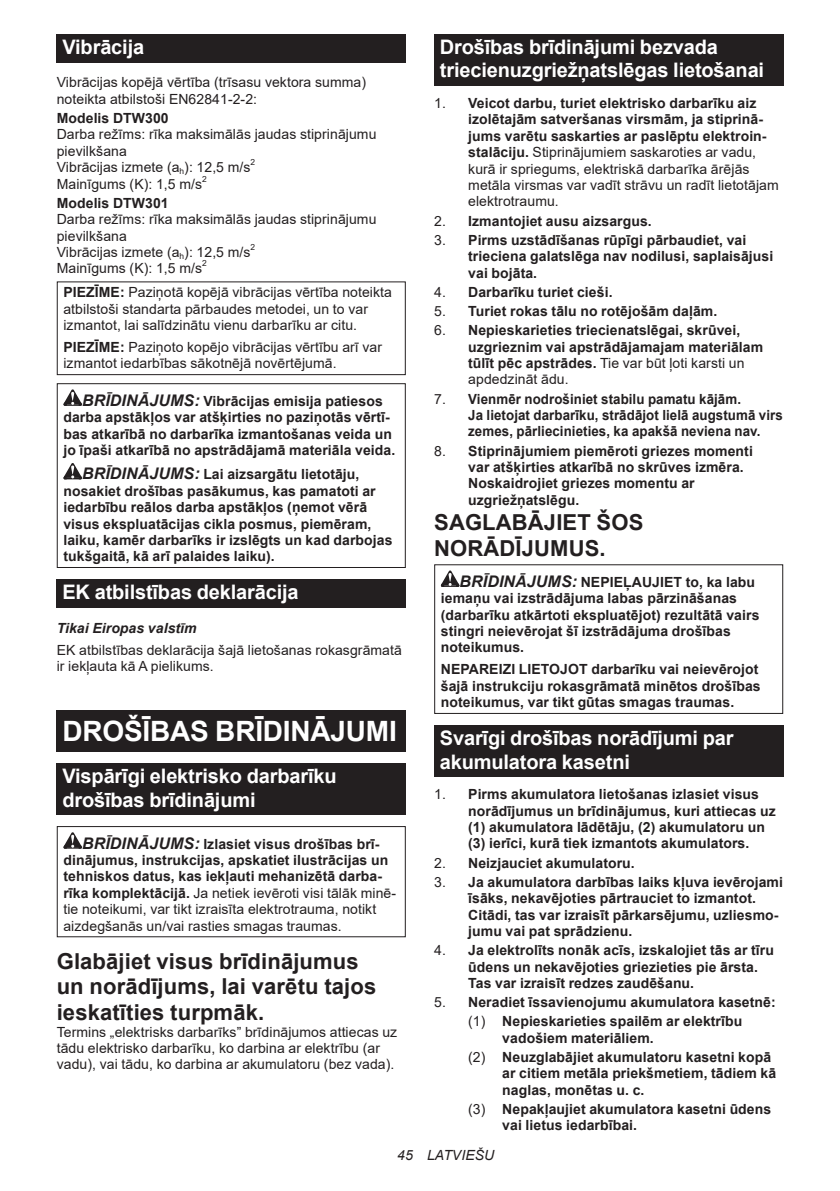
<style>
.page{position:relative;width:840px;height:1191px;background:#fff}
.page>*{position:absolute;margin:0;border:0;box-sizing:border-box;transform-origin:0 0}
.t1{font:700 28px "Arial";letter-spacing:-.01em;color:#fff}
.t2{font:700 22px/25.8px "Arial";letter-spacing:.005em;color:#231f20}
.t3{font:700 20px/23.4px "Arial";letter-spacing:-.01em;color:#fff}
.t4{font:700 14px/16.4px "Arial";letter-spacing:.005em;color:#231f20}
.t5{font:14px/16.4px "Arial";letter-spacing:.005em;color:#231f20}
.t6{font:700 14px/16.4px "Arial";letter-spacing:.005em;color:#231f20;scale:.95 1}
.t7{font:italic 700 14px "Arial";letter-spacing:.005em;color:#231f20}
.t8{font:italic 14px "Arial";letter-spacing:.005em;color:#231f20}
.t9{font:8.4px "Arial";color:#231f20}
.s1{font-weight:700}
.s2{font-style:italic;font-size:16px}
.s3{font-weight:400}
</style>
<div class="page">
<div style="left:57px;top:34px;width:348px;height:29px;background:#231f20"></div>
<div style="left:57px;top:281px;width:348px;height:94px;border:1px solid #231f20"></div>
<svg style="left:63px;top:389px;width:19px;height:17px"></svg>
<svg style="left:63px;top:463px;width:19px;height:16px"></svg>
<div style="left:57px;top:383px;width:348px;height:185px;border:1px solid #231f20"></div>
<div style="left:57px;top:579px;width:348px;height:29px;background:#231f20"></div>
<div style="left:57px;top:711px;width:348px;height:41px;background:#231f20"></div>
<div style="left:57px;top:763px;width:348px;height:52px;background:#231f20"></div>
<svg style="left:63px;top:832px;width:19px;height:16px"></svg>
<div style="left:57px;top:826px;width:348px;height:111px;border:1px solid #231f20"></div>
<div style="left:434px;top:34px;width:348px;height:52px;background:#231f20"></div>
<svg style="left:440px;top:570px;width:19px;height:17px"></svg>
<div style="left:434px;top:564px;width:348px;height:150px;border:1px solid #231f20"></div>
<div style="left:434px;top:725px;width:348px;height:52px;background:#231f20"></div>
<h3 class="t3" style="left:62px;top:36px;width:83px">Vibrācija</h3>
<p class="t5" style="left:57px;top:74px;width:311px">Vibrācijas kopējā vērtība (trīsasu vektora summa) noteikta atbilstoši EN62841-2-2:</p>
<p class="t4" style="left:57px;top:110px;width:113px">Modelis DTW300</p>
<p class="t5" style="left:57px;top:126px;width:321px">Darba režīms: rīka maksimālās jaudas stiprinājumu pievilkšana<br>Vibrācijas izmete (a<sub>h</sub>): 12,5 m/s</p>
<p class="t9" style="left:250px;top:156px;width:6px">2</p>
<p class="t5" style="left:57px;top:175px;width:147px">Mainīgums (K): 1,5 m/s</p>
<p class="t9" style="left:202px;top:173px;width:6px">2</p>
<p class="t4" style="left:57px;top:195px;width:113px">Modelis DTW301</p>
<p class="t5" style="left:57px;top:211px;width:321px">Darba režīms: rīka maksimālās jaudas stiprinājumu pievilkšana<br>Vibrācijas izmete (a<sub>h</sub>): 12,5 m/s</p>
<p class="t9" style="left:250px;top:241px;width:6px">2</p>
<p class="t5" style="left:57px;top:260px;width:147px">Mainīgums (K): 1,5 m/s</p>
<p class="t9" style="left:202px;top:258px;width:6px">2</p>
<p class="t5" style="left:63px;top:284px;width:330px"><span class="s1">PIEZĪME:</span> Paziņotā kopējā vibrācijas vērtība noteikta atbilstoši standarta pārbaudes metodei, un to var izmantot, lai salīdzinātu vienu darbarīku ar citu.</p>
<p class="t5" style="left:63px;top:339px;width:320px"><span class="s1">PIEZĪME:</span> Paziņoto kopējo vibrācijas vērtību arī var izmantot iedarbības sākotnējā novērtējumā.</p>
<p class="t4" style="left:63px;top:393px;width:333px;text-align:center"><span class="s2">BRĪDINĀJUMS:</span> Vibrācijas emisija patiesos darba apstākļos var atšķirties no paziņotās vērtī&shy;bas atkarībā no darbarīka izmantošanas veida un jo īpaši atkarībā no apstrādājamā materiāla veida.</p>
<p class="t4" style="left:63px;top:466px;width:330px;text-indent:19px"><span class="s2">BRĪDINĀJUMS:</span> Lai aizsargātu lietotāju, nosakiet drošības pasākumus, kas pamatoti ar iedarbību reālos darba apstākļos (ņemot vērā visus ekspluatācijas cikla posmus, piemēram, laiku, kamēr darbarīks ir izslēgts un kad darbojas tukšgaitā, kā arī palaides laiku).</p>
<h3 class="t3" style="left:62px;top:581px;width:237px">EK atbilstības deklarācija</h3>
<p class="t7" style="left:57px;top:618px;width:141px">Tikai Eiropas valstīm</p>
<p class="t5" style="left:57px;top:641px;width:346px">EK atbilstības deklarācija šajā lietošanas rokasgrāmatā ir iekļauta kā A pielikums.</p>
<h1 class="t1" style="left:62px;top:711px;width:336px">DROŠĪBAS BRĪDINĀJUMI</h1>
<h3 class="t3" style="left:62px;top:764px;width:275px">Vispārīgi elektrisko darbarīku drošības brīdinājumi</h3>
<p class="t4" style="left:63px;top:835px;width:334px;text-indent:19px"><span class="s2">BRĪDINĀJUMS:</span> Izlasiet visus drošības brī&shy;dinājumus, instrukcijas, apskatiet ilustrācijas un tehniskos datus, kas iekļauti mehanizētā darba&shy;rīka komplektācijā. <span class="s3">Ja netiek ievēroti visi tālāk minē&shy;tie noteikumi, var tikt izraisīta elektrotrauma, notikt aizdegšanās un/vai rasties smagas traumas.</span></p>
<h2 class="t2" style="left:57px;top:948px;width:321px">Glabājiet visus brīdinājumus un norādījums, lai varētu tajos ieskatīties turpmāk.</h2>
<p class="t5" style="left:57px;top:1023px;width:342px">Termins „elektrisks darbarīks” brīdinājumos attiecas uz tādu elektrisko darbarīku, ko darbina ar elektrību (ar vadu), vai tādu, ko darbina ar akumulatoru (bez vada).</p>
<h3 class="t3" style="left:439px;top:36px;width:325px">Drošības brīdinājumi bezvada triecienuzgriežņatslēgas lietošanai</h3>
<p class="t5" style="left:468px;top:95px;width:312px;text-indent:-34px">1. <span class="s1">Veicot darbu, turiet elektrisko darbarīku aiz izolētajām satveršanas virsmām, ja stiprinā&shy;jums varētu saskarties ar paslēptu elektroin&shy;stalāciju.</span> Stiprinājumiem saskaroties ar vadu, kurā ir spriegums, elektriskā darbarīka ārējās metāla virsmas var vadīt strāvu un radīt lietotājam elektrotraumu.</p>
<p class="t4" style="left:434px;top:212px;width:219px"><span class="s3">2.</span> Izmantojiet ausu aizsargus.</p>
<p class="t4" style="left:468px;top:232px;width:306px;text-indent:-34px"><span class="s3">3.</span> Pirms uzstādīšanas rūpīgi pārbaudiet, vai trieciena galatslēga nav nodilusi, saplaisājusi vai bojāta.</p>
<p class="t4" style="left:434px;top:284px;width:180px"><span class="s3">4.</span> Darbarīku turiet cieši.</p>
<p class="t4" style="left:434px;top:303px;width:284px"><span class="s3">5.</span> Turiet rokas tālu no rotējošām daļām.</p>
<p class="t4" style="left:468px;top:322px;width:296px;text-indent:-34px"><span class="s3">6.</span> Nepieskarieties triecienatslēgai, skrūvei, uzgrieznim vai apstrādājamajam materiālam tūlīt pēc apstrādes. <span class="s3">Tie var būt ļoti karsti un apdedzināt ādu.</span></p>
<p class="t6" style="left:468px;top:390px;width:332px;text-indent:-34px"><span class="s3">7.</span> Vienmēr nodrošiniet stabilu pamatu kājām.<br>Ja lietojat darbarīku, strādājot lielā augstumā virs zemes, pārliecinieties, ka apakšā neviena nav.</p>
<p class="t4" style="left:468px;top:442px;width:286px;text-indent:-34px"><span class="s3">8.</span> Stiprinājumiem piemēroti griezes momenti var atšķirties atkarībā no skrūves izmēra.<br>Noskaidrojiet griezes momentu ar uzgriežņatslēgu.</p>
<h2 class="t2" style="left:434px;top:510px;width:210px">SAGLABĀJIET ŠOS<br>NORĀDĪJUMUS.</h2>
<p class="t4" style="left:440px;top:574px;width:320px;text-indent:19px"><span class="s2">BRĪDINĀJUMS:</span> NEPIEĻAUJIET to, ka labu iemaņu vai izstrādājuma labas pārzināšanas (darbarīku atkārtoti ekspluatējot) rezultātā vairs stingri neievērojat šī izstrādājuma drošības noteikumus.</p>
<p class="t4" style="left:440px;top:661px;width:321px">NEPAREIZI LIETOJOT darbarīku vai neievērojot šajā instrukciju rokasgrāmatā minētos drošības noteikumus, var tikt gūtas smagas traumas.</p>
<h3 class="t3" style="left:439px;top:726px;width:295px">Svarīgi drošības norādījumi par akumulatora kasetni</h3>
<p class="t4" style="left:468px;top:786px;width:309px;text-indent:-34px"><span class="s3">1.</span> Pirms akumulatora lietošanas izlasiet visus norādījumus un brīdinājumus, kuri attiecas uz (1) akumulatora lādētāju, (2) akumulatoru un (3) ierīci, kurā tiek izmantots akumulators.</p>
<p class="t4" style="left:434px;top:854px;width:202px"><span class="s3">2.</span> Neizjauciet akumulatoru.</p>
<p class="t4" style="left:468px;top:874px;width:316px;text-indent:-34px"><span class="s3">3.</span> Ja akumulatora darbības laiks kļuva ievērojami īsāks, nekavējoties pārtrauciet to izmantot.<br>Citādi, tas var izraisīt pārkarsējumu, uzliesmo&shy;jumu vai pat sprādzienu.</p>
<p class="t4" style="left:468px;top:942px;width:307px;text-indent:-34px"><span class="s3">4.</span> Ja elektrolīts nonāk acīs, izskalojiet tās ar tīru ūdens un nekavējoties griezieties pie ārsta.<br>Tas var izraisīt redzes zaudēšanu.</p>
<p class="t4" style="left:434px;top:992px;width:343px;line-height:19.2px;text-align:center"><span class="s3">5.</span> Neradiet īssavienojumu akumulatora kasetnē: <span class="s3">(1)</span> Nepieskarieties spailēm ar elektrību</p>
<p class="t4" style="left:468px;top:1028px;width:304px;line-height:19.2px;text-indent:34px">vadošiem materiāliem.<br><span class="s3">(2)</span> Neuzglabājiet akumulatoru kasetni kopā</p>
<p class="t4" style="left:502px;top:1065px;width:275px">ar citiem metāla priekšmetiem, tādiem kā naglas, monētas u. c.</p>
<p class="t4" style="left:502px;top:1101px;width:270px;text-indent:-34px"><span class="s3">(3)</span> Nepakļaujiet akumulatora kasetni ūdens vai lietus iedarbībai.</p>
<p class="t8" style="left:397px;top:1146px;width:99px">45 LATVIEŠU</p>
</div>
